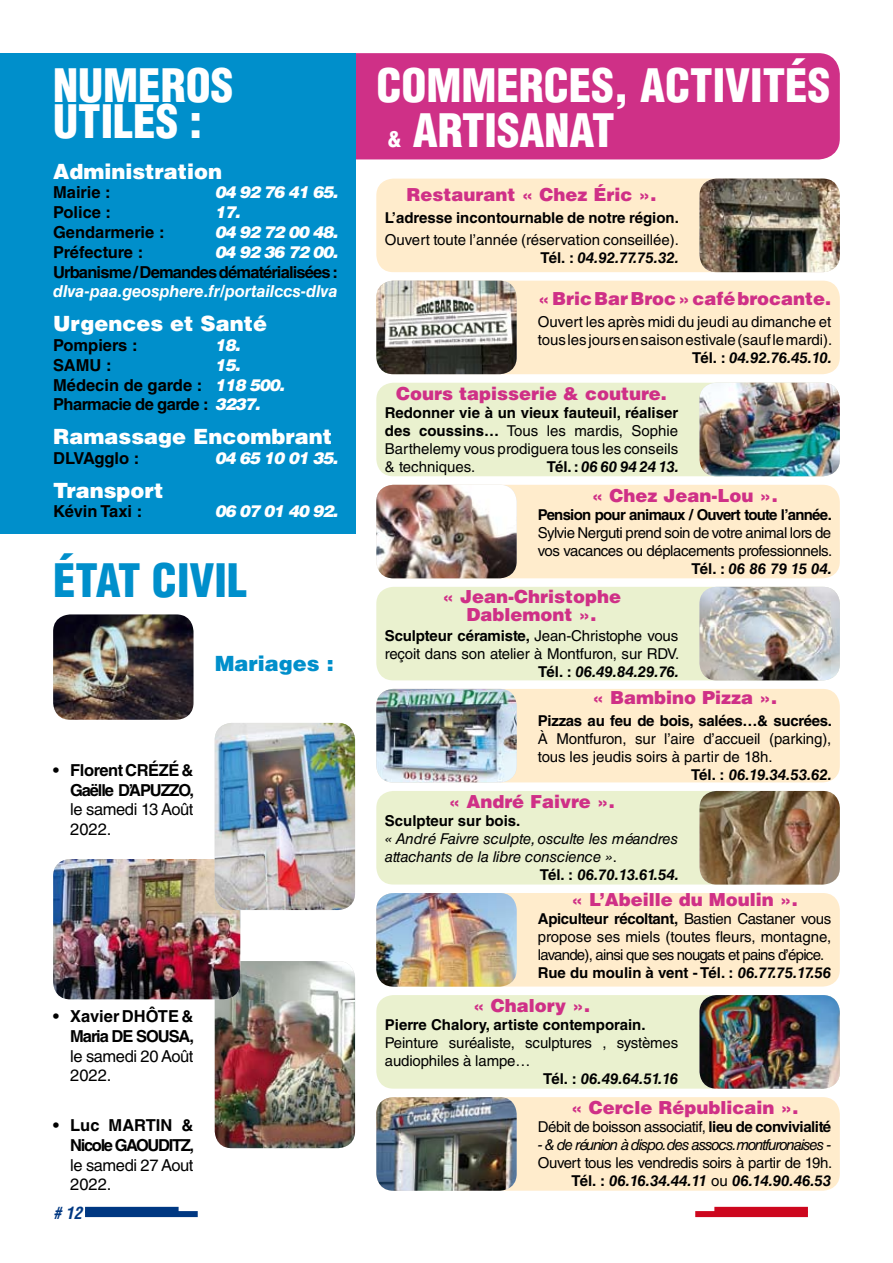
<style>
.page{position:relative;width:893px;height:1263px;background:#fff}
.page>*{position:absolute;margin:0;border:0;box-sizing:border-box;transform-origin:0 0}
.t1{font:900 condensed 45px/45px "Helvetica LT Std";color:#fff}
.t2{font:900 condensed 45px "Helvetica LT Std";color:#008fcb}
.t3{font:900 21px "Helvetica LT Std";color:#fff}
.t4{font:900 21px "Helvetica LT Std";color:#008fcb}
.t5{font:900 18px/18px "Helvetica LT Std";color:#cf3087;text-align:center}
.t6{font:700 16.5px/19.8px "Helvetica LT Std";letter-spacing:-.025em;color:#000}
.t7{font:italic 900 16.5px "Helvetica LT Std";letter-spacing:-.06em;color:#fff}
.t8{font:700 16.5px/19.8px "Helvetica LT Std";letter-spacing:-.05em;color:#000;text-align:right}
.t9{font:16.5px/19.8px "Helvetica LT Std";letter-spacing:-.025em;color:#000}
.t10{font:italic 700 16.5px "Helvetica LT Std";letter-spacing:-.005em;color:#fff}
.t11{font:700 16.5px "Helvetica LT Std";color:#000}
.t12{font:700 16.5px/19.8px "Helvetica LT Std";letter-spacing:-.08em;color:#000;text-align:right}
.t13{font:italic 700 condensed 16.5px "Helvetica LT Std";color:#003882}
.t14{font:15px/18px "Helvetica LT Std";letter-spacing:-.01em;color:#000;text-align:right}
.t15{font:15px/18px "Helvetica LT Std";letter-spacing:-.03em;color:#000;text-align:right}
.t16{font:15px/18px "Helvetica LT Std";letter-spacing:-.05em;color:#000}
.t17{font:700 15px "Helvetica LT Std";letter-spacing:-.01em;color:#000}
.t18{font:italic 700 15px "Helvetica LT Std";color:#000}
.t19{font:italic 15px "Helvetica LT Std";letter-spacing:-.01em;color:#000}
.t20{font:italic 15px "Helvetica LT Std";letter-spacing:-.075em;color:#000}
.t21{font:700 15px "Helvetica LT Std";letter-spacing:-.05em;color:#000}
.s1{font-weight:900;font-style:italic;color:#fff}
.s2{font-size:21px}
.s3{font-weight:700}
.s4{font-weight:700;font-style:italic}
.s5{font-style:normal}
</style>
<div class="page">
<div style="left:355px;top:53px;width:485px;height:106px;background:#cf3087"></div>
<div style="left:0;top:53px;width:355px;height:481px;background:#008fcb"></div>
<div style="left:376px;top:179px;width:464px;height:93px;background:#ffeccc;border-radius:17px"></div>
<img style="left:699px;top:179px;width:141px;height:93px">
<div style="left:376px;top:689px;width:464px;height:93px;background:#ffeccc;border-radius:17px"></div>
<div style="left:376px;top:1097px;width:464px;height:94px;background:#ffeccc;border-radius:17px"></div>
<div style="left:376px;top:587px;width:464px;height:93px;background:#eaf1cf;border-radius:17px"></div>
<img style="left:699px;top:587px;width:141px;height:93px">
<img style="left:376px;top:1097px;width:141px;height:94px">
<div style="left:376px;top:995px;width:464px;height:94px;background:#eaf1cf;border-radius:17px"></div>
<img style="left:699px;top:995px;width:141px;height:94px">
<div style="left:376px;top:791px;width:464px;height:93px;background:#eaf1cf;border-radius:17px"></div>
<img style="left:699px;top:791px;width:141px;height:93px">
<div style="left:376px;top:893px;width:464px;height:93px;background:#ffeccc;border-radius:17px"></div>
<img style="left:376px;top:893px;width:141px;height:93px">
<img style="left:376px;top:689px;width:141px;height:93px">
<div style="left:376px;top:383px;width:464px;height:93px;background:#eaf1cf;border-radius:17px"></div>
<img style="left:699px;top:383px;width:141px;height:93px">
<div style="left:376px;top:485px;width:464px;height:93px;background:#ffeccc;border-radius:17px"></div>
<img style="left:376px;top:485px;width:141px;height:93px">
<div style="left:376px;top:281px;width:464px;height:93px;background:#ffeccc;border-radius:17px"></div>
<img style="left:376px;top:281px;width:141px;height:93px">
<img style="left:215px;top:961px;width:140px;height:187px">
<img style="left:53px;top:859px;width:187px;height:140px">
<img style="left:215px;top:723px;width:140px;height:187px">
<img style="left:53px;top:614px;width:140px;height:106px">
<div style="left:695px;top:1211px;width:113px;height:6px;background:#cd071e"></div>
<div style="left:714px;top:1207px;width:94px;height:6px;background:#cd071e"></div>
<div style="left:85px;top:1211px;width:113px;height:6px;background:#003882"></div>
<div style="left:85px;top:1207px;width:94px;height:6px;background:#003882"></div>
<h1 class="t1" style="left:53px;top:68px;width:182px;line-height:36px">NUMEROS<br>UTILES :</h1>
<h2 class="t3" style="left:53px;top:157px;width:171px">Administration</h2>
<p class="t6" style="left:53px;top:182px;width:59px">Mairie :</p>
<p class="t7" style="left:215px;top:182px;width:125px">04 92 76 41 65.</p>
<p class="t6" style="left:53px;top:202px;width:60px">Police :</p>
<p class="t7" style="left:215px;top:201px;width:27px">17.</p>
<p class="t11" style="left:53px;top:222px;width:113px">Gendarmerie :</p>
<p class="t7" style="left:215px;top:221px;width:125px">04 92 72 00 48.</p>
<p class="t6" style="left:53px;top:242px;width:92px">Préfecture :</p>
<p class="t7" style="left:215px;top:241px;width:125px">04 92 36 72 00.</p>
<p class="t8" style="left:53px;top:262px;width:286px">Urbanisme/Demandesdématérialisées:</p>
<p class="t10" style="left:53px;top:281px;width:286px">dlva-paa.geosphere.fr/portailccs-dlva</p>
<h2 class="t3" style="left:53px;top:310px;width:215px">Urgences et Santé</h2>
<p class="t11" style="left:53px;top:335px;width:86px">Pompiers :</p>
<p class="t7" style="left:215px;top:334px;width:27px">18.</p>
<p class="t6" style="left:53px;top:355px;width:60px">SAMU :</p>
<p class="t6" style="left:53px;top:355px;width:233px;text-indent:162px"><span class="s1">15.<br></span>Médecin de garde : <span class="s1">118 500.<br></span>Pharmacie de garde : <span class="s1">3237.</span></p>
<h2 class="t3" style="left:53px;top:423px;width:280px">Ramassage Encombrant</h2>
<p class="t6" style="left:53px;top:448px;width:88px">DLVAgglo :</p>
<p class="t7" style="left:215px;top:447px;width:125px">04 65 10 01 35.</p>
<h2 class="t3" style="left:53px;top:476px;width:112px">Transport</h2>
<p class="t11" style="left:53px;top:501px;width:91px">Kévin Taxi :</p>
<p class="t7" style="left:215px;top:501px;width:125px">06 07 01 40 92.</p>
<h1 class="t2" style="left:53px;top:552px;width:193px">ÉTAT CIVIL</h1>
<h2 class="t4" style="left:215px;top:650px;width:120px">Mariages :</h2>
<p class="t6" style="left:53px;top:760px;width:142px;text-align:right">• FlorentCrézé &amp;<br>Gaëlle D’APUZZO,</p>
<p class="t9" style="left:70px;top:800px;width:125px">le samedi 13 Août<br>2022.</p>
<p class="t8" style="left:53px;top:1006px;width:142px">• Xavier DHÔTE &amp;<br>Maria DE SOUSA,</p>
<p class="t9" style="left:70px;top:1046px;width:125px">le samedi 20 Août<br>2022.</p>
<p class="t12" style="left:53px;top:1115px;width:142px">• Luc MARTIN &amp;<br>Nicole GAOUDITZ,</p>
<p class="t9" style="left:70px;top:1155px;width:125px">le samedi 27 Aout<br>2022.</p>
<p class="t13" style="left:53px;top:1202px;width:30px"># 12</p>
<h1 class="t1" style="left:376px;top:63px;width:454px">COMMERCES, ACTIVITÉS <span class="s2">&amp;</span> ARTISANAT</h1>
<p class="t5" style="left:406px;top:185px;width:252px">Restaurant « Chez Éric ».</p>
<p class="t17" style="left:385px;top:208px;width:295px">L’adresse incontournable de notre région.</p>
<p class="t14" style="left:385px;top:231px;width:296px">Ouvert toute l’année (réservation conseillée).<br><span class="s3">Tél. :</span> <span class="s4">04.92.77.75.32.</span></p>
<p class="t5" style="left:538px;top:289px;width:295px">« Bric Bar Broc » café brocante.</p>
<p class="t14" style="left:538px;top:313px;width:296px">Ouvert les après midi du jeudi au dimanche et tous les jours en saison estivale (sauf le mardi).<br><span class="s3">Tél. :</span> <span class="s4">04.92.76.45.10.</span></p>
<p class="t5" style="left:396px;top:384px;width:272px">Cours tapisserie &amp; couture.</p>
<p class="t14" style="left:385px;top:404px;width:295px;text-align:justify"><span class="s3">Redonner vie à un vieux fauteuil, réaliser des coussins…</span> Tous les mardis, Sophie Barthelemy vous prodiguera tous les conseils &amp; techniques.</p>
<p class="t18" style="left:547px;top:457px;width:134px"><span class="s5">Tél. :</span> 06 60 94 24 13.</p>
<p class="t5" style="left:592px;top:486px;width:188px">« Chez Jean-Lou ».</p>
<p class="t21" style="left:538px;top:506px;width:295px">Pension pour animaux / Ouvert toute l’année.</p>
<p class="t15" style="left:538px;top:524px;width:296px">Sylvie Nerguti prend soin de votre animal lors de vos vacances ou déplacements professionnels.<br><span class="s3">Tél. :</span> <span class="s4">06 86 79 15 04.</span></p>
<p class="t5" style="left:442px;top:587px;width:181px">« Jean-Christophe<br>Dablemont ».</p>
<p class="t14" style="left:385px;top:627px;width:296px"><span class="s3">Sculpteur céramiste,</span> Jean-Christophe vous reçoit dans son atelier à Montfuron, sur RDV.<br><span class="s3">Tél. :</span> <span class="s4">06.49.84.29.76.</span></p>
<p class="t5" style="left:592px;top:688px;width:187px">« Bambino Pizza ».</p>
<p class="t17" style="left:538px;top:712px;width:296px">Pizzas au feu de bois, salées…&amp; sucrées.</p>
<p class="t14" style="left:538px;top:730px;width:295px">À Montfuron, sur l’aire d’accueil (parking),</p>
<p class="t14" style="left:538px;top:748px;width:236px">tous les jeudis soirs à partir de 18h.</p>
<p class="t18" style="left:691px;top:766px;width:143px"><span class="s5">Tél. :</span> 06.19.34.53.62.</p>
<p class="t5" style="left:448px;top:792px;width:168px">« André Faivre ».</p>
<p class="t17" style="left:385px;top:812px;width:137px">Sculpteur sur bois.</p>
<p class="t19" style="left:385px;top:830px;width:295px">« André Faivre sculpte, osculte les méandres</p>
<p class="t19" style="left:385px;top:848px;width:234px">attachants de la libre conscience »<span class="s5">.</span></p>
<p class="t18" style="left:540px;top:866px;width:141px"><span class="s5">Tél. :</span> 06.70.13.61.54.</p>
<p class="t5" style="left:571px;top:890px;width:228px">« L’Abeille du Moulin ».</p>
<p class="t16" style="left:538px;top:910px;width:295px"><span class="s3">Apiculteur récoltant,</span> Bastien Castaner vous propose ses miels (toutes fleurs, montagne, lavande), ainsi que ses nougats et pains d’épice.<br><span class="s3">Rue du moulin à vent - Tél. :</span> <span class="s4">06.77.75.17.56</span></p>
<p class="t5" style="left:473px;top:996px;width:119px">« Chalory ».</p>
<p class="t17" style="left:385px;top:1016px;width:262px">Pierre Chalory, artiste contemporain.</p>
<p class="t14" style="left:385px;top:1034px;width:295px">Peinture suréaliste, sculptures , systèmes</p>
<p class="t14" style="left:385px;top:1052px;width:147px">audiophiles à lampe…</p>
<p class="t18" style="left:543px;top:1070px;width:137px"><span class="s5">Tél. :</span> 06.49.64.51.16</p>
<p class="t5" style="left:571px;top:1098px;width:229px">« Cercle Républicain ».</p>
<p class="t15" style="left:538px;top:1118px;width:295px">Débit de boisson associatif, <span class="s3">lieu de convivialité</span></p>
<p class="t20" style="left:538px;top:1136px;width:295px">- &amp; de réunion à dispo.des assocs.montfuronaises -</p>
<p class="t15" style="left:538px;top:1154px;width:296px">Ouvert tous les vendredis soirs à partir de 19h.<br><span class="s3">Tél. :</span> <span class="s4">06.16.34.44.11</span> ou <span class="s4">06.14.90.46.53</span></p>
</div>
